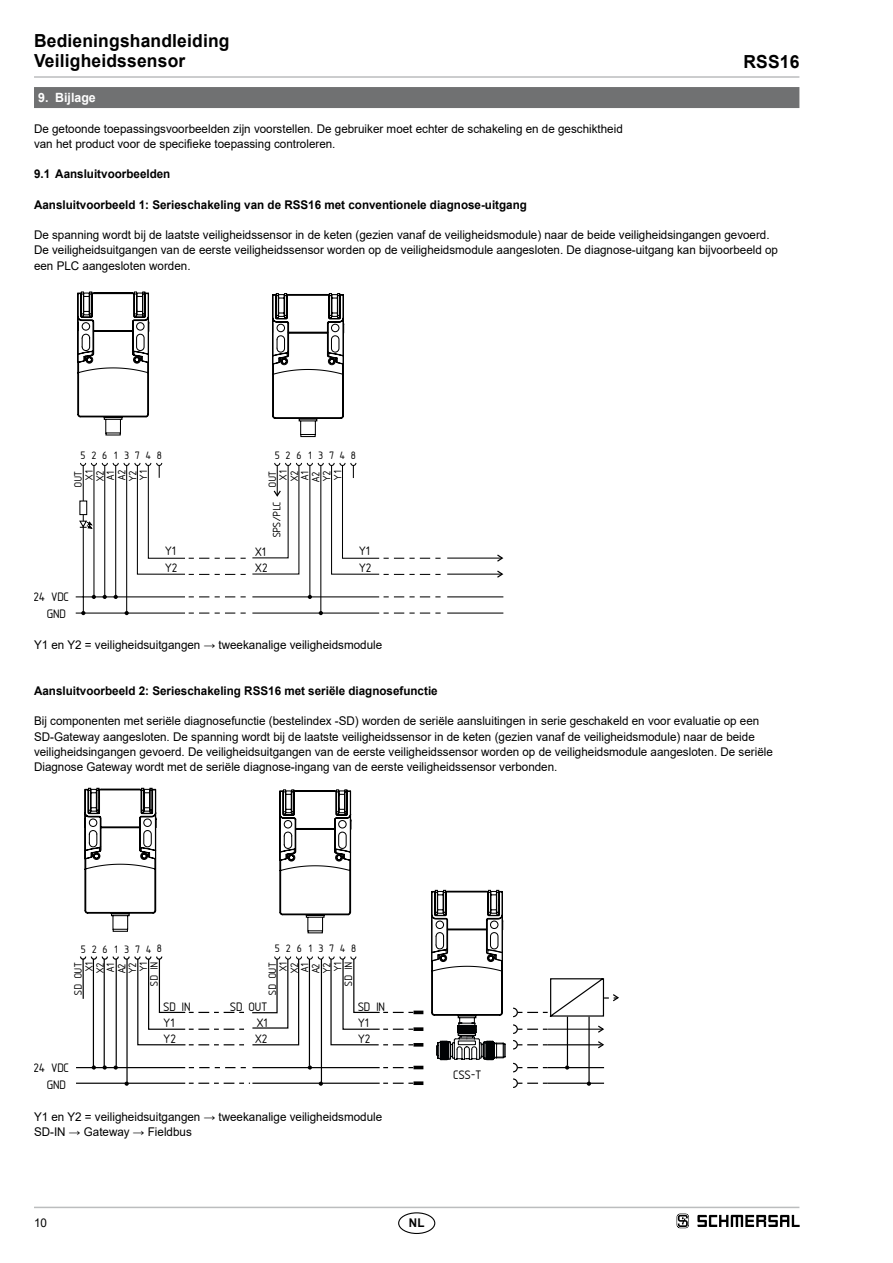
<style>
.page{position:relative;width:893px;height:1263px;background:#fff}
.page>*{position:absolute;margin:0;border:0;box-sizing:border-box;transform-origin:0 0}
.t1{font:19.2px/17px "Isonorm 3098";color:#000}
.t2{font:700 18px/20.2px "Arial";letter-spacing:.01em;color:#000}
.t3{font:16.8px/32.4px "Isonorm 3098";color:#000;text-align:right}
.t4{font:700 12.75px "Arial";color:#fff}
.t5{font:12px/15.1px "Arial";color:#000}
.t6{font:700 12px "Arial";color:#000}
</style>
<div class="page">
<hr style="left:34px;top:1207px;width:765px;height:1px;background:#bbbdbe">
<hr style="left:34px;top:76px;width:765px;height:2px;background:#bbbdbe">
<div style="left:398px;top:1212px;width:37px;height:22px;border:1px solid #000;border-radius:50%"></div>
<div style="left:34px;top:87px;width:765px;height:21px;background:#707172"></div>
<hr style="left:447px;top:558px;width:54px;height:1px;background:#000">
<svg style="left:496px;top:554px;width:7px;height:8px"></svg>
<hr style="left:447px;top:574px;width:54px;height:1px;background:#000">
<svg style="left:496px;top:570px;width:7px;height:8px"></svg>
<hr style="left:447px;top:612px;width:56px;height:2px;background:#000">
<hr style="left:447px;top:596px;width:56px;height:1px;background:#000">
<svg style="left:75px;top:462px;width:366px;height:153px"></svg>
<svg style="left:77px;top:291px;width:268px;height:147px"></svg>
<svg style="left:84px;top:788px;width:268px;height:101px"></svg>
<svg style="left:79px;top:889px;width:540px;height:199px"></svg>
<svg style="left:677px;top:1213px;width:12px;height:15px"></svg>
<svg style="left:697px;top:1215px;width:102px;height:12px"></svg>
<h2 class="t2" style="left:34px;top:31px;width:197px">Bedieningshandleiding<br>Veiligheidssensor</h2>
<h2 class="t2" style="left:743px;top:52px;width:58px">RSS16</h2>
<p class="t4" style="left:38px;top:89px;width:59px">9. Bijlage</p>
<p class="t5" style="left:34px;top:121px;width:590px">De getoonde toepassingsvoorbeelden zijn voorstellen. De gebruiker moet echter de schakeling en de geschiktheid van het product voor de specifieke toepassing controleren.</p>
<p class="t6" style="left:34px;top:166px;width:138px">9.1 Aansluitvoorbeelden</p>
<p class="t6" style="left:34px;top:196px;width:494px">Aansluitvoorbeeld 1: Serieschakeling van de RSS16 met conventionele diagnose-uitgang</p>
<p class="t5" style="left:34px;top:227px;width:746px">De spanning wordt bij de laatste veiligheidssensor in de keten (gezien vanaf de veiligheidsmodule) naar de beide veiligheidsingangen gevoerd.<br>De veiligheidsuitgangen van de eerste veiligheidssensor worden op de veiligheidsmodule aangesloten. De diagnose-uitgang kan bijvoorbeeld op een PLC aangesloten worden.</p>
<h3 class="t3" style="left:81px;top:436px;width:82px">5 6 1 3 7 4 8</h3>
<h3 class="t3" style="left:275px;top:436px;width:82px">5 6 1 3 7 4 8</h3>
<h3 class="t3" style="left:92px;top:436px;width:6px">2</h3>
<h3 class="t3" style="left:71px;top:480px;width:11px;rotate:-90deg">X1</h3>
<h3 class="t3" style="left:319px;top:480px;width:11px;rotate:-90deg">Y1</h3>
<h3 class="t3" style="left:286px;top:436px;width:6px">2</h3>
<h3 class="t3" style="left:265px;top:480px;width:11px;rotate:-90deg">X1</h3>
<h3 class="t3" style="left:276px;top:481px;width:12px;rotate:-90deg">X2</h3>
<h3 class="t3" style="left:286px;top:480px;width:11px;rotate:-90deg">A1</h3>
<h3 class="t3" style="left:298px;top:482px;width:12px;rotate:-90deg">A2</h3>
<h3 class="t3" style="left:60px;top:486px;width:18px;text-align:center;rotate:-90deg">OUT<br>A1</h3>
<h3 class="t3" style="left:103px;top:480px;width:12px;rotate:-90deg">A2</h3>
<h3 class="t3" style="left:254px;top:487px;width:18px;rotate:-90deg">OUT</h3>
<h3 class="t3" style="left:259px;top:537px;width:38px;rotate:-90deg">SPS/PLC</h3>
<h3 class="t3" style="left:114px;top:481px;width:12px;rotate:-90deg">Y2</h3>
<h3 class="t3" style="left:82px;top:481px;width:12px;rotate:-90deg">X2</h3>
<h3 class="t3" style="left:125px;top:480px;width:11px;rotate:-90deg">Y1</h3>
<h3 class="t3" style="left:308px;top:481px;width:12px;rotate:-90deg">Y2</h3>
<h1 class="t1" style="left:165px;top:540px;width:14px">Y1<br>Y2</h1>
<h1 class="t1" style="left:255px;top:541px;width:12px">X1</h1>
<h1 class="t1" style="left:360px;top:540px;width:12px">Y1</h1>
<h1 class="t1" style="left:256px;top:556px;width:14px">X2</h1>
<h1 class="t1" style="left:359px;top:557px;width:14px">Y2</h1>
<h1 class="t1" style="left:34px;top:586px;width:37px;text-align:center">24 VDC<br>GND</h1>
<p class="t5" style="left:34px;top:638px;width:350px">Y1 en Y2 = veiligheidsuitgangen → tweekanalige veiligheidsmodule</p>
<p class="t6" style="left:34px;top:682px;width:405px">Aansluitvoorbeeld 2: Serieschakeling RSS16 met seriële diagnosefunctie</p>
<p class="t5" style="left:34px;top:713px;width:740px">Bij componenten met seriële diagnosefunctie (bestelindex -SD) worden de seriële aansluitingen in serie geschakeld en voor evaluatie op een SD-Gateway aangesloten. De spanning wordt bij de laatste veiligheidssensor in de keten (gezien vanaf de veiligheidsmodule) naar de beide veiligheidsingangen gevoerd. De veiligheidsuitgangen van de eerste veiligheidssensor worden op de veiligheidsmodule aangesloten. De seriële Diagnose Gateway wordt met de seriële diagnose-ingang van de eerste veiligheidssensor verbonden.</p>
<h3 class="t3" style="left:276px;top:930px;width:82px">5 2 6 1 3 7 4 8</h3>
<h3 class="t3" style="left:265px;top:971px;width:11px;rotate:-90deg">X1</h3>
<h3 class="t3" style="left:276px;top:973px;width:12px;rotate:-90deg">X2</h3>
<h3 class="t3" style="left:319px;top:971px;width:11px;rotate:-90deg">Y1</h3>
<h3 class="t3" style="left:330px;top:986px;width:25px;rotate:-90deg">SD IN</h3>
<h3 class="t3" style="left:81px;top:930px;width:82px">5 2 6 1 3 7 4 8</h3>
<h3 class="t3" style="left:71px;top:971px;width:11px;rotate:-90deg">X1</h3>
<h3 class="t3" style="left:82px;top:973px;width:12px;rotate:-90deg">X2</h3>
<h3 class="t3" style="left:125px;top:971px;width:11px;rotate:-90deg">Y1</h3>
<h3 class="t3" style="left:308px;top:973px;width:12px;rotate:-90deg">Y2</h3>
<h3 class="t3" style="left:254px;top:994px;width:34px;rotate:-90deg">SD OUT<br>A1</h3>
<h3 class="t3" style="left:298px;top:973px;width:12px;rotate:-90deg">A2</h3>
<h3 class="t3" style="left:60px;top:994px;width:34px;rotate:-90deg">SD OUT<br>A1</h3>
<h3 class="t3" style="left:103px;top:973px;width:12px;rotate:-90deg">A2</h3>
<h3 class="t3" style="left:120px;top:986px;width:25px;line-height:21.8px;rotate:-90deg">Y2<br>SD IN</h3>
<h1 class="t1" style="left:164px;top:995px;width:29px">SD IN</h1>
<h1 class="t1" style="left:164px;top:1012px;width:14px;line-height:15.8px">Y1<br>Y2</h1>
<h1 class="t1" style="left:231px;top:995px;width:39px">SD OUT</h1>
<h1 class="t1" style="left:358px;top:995px;width:29px">SD IN</h1>
<h1 class="t1" style="left:257px;top:1012px;width:12px">X1</h1>
<h1 class="t1" style="left:358px;top:1012px;width:12px">Y1</h1>
<h1 class="t1" style="left:255px;top:1028px;width:14px">X2</h1>
<h1 class="t1" style="left:358px;top:1028px;width:14px">Y2</h1>
<h1 class="t1" style="left:34px;top:1057px;width:37px;text-align:center">24 VDC<br>GND</h1>
<h1 class="t1" style="left:454px;top:1064px;width:30px">CSS-T</h1>
<p class="t5" style="left:34px;top:1109px;width:350px">Y1 en Y2 = veiligheidsuitgangen → tweekanalige veiligheidsmodule<br>SD-IN → Gateway → Fieldbus</p>
<p class="t5" style="left:34px;top:1215px;width:14px">10</p>
<p class="t6" style="left:409px;top:1214px;width:17px">NL</p>
</div>
